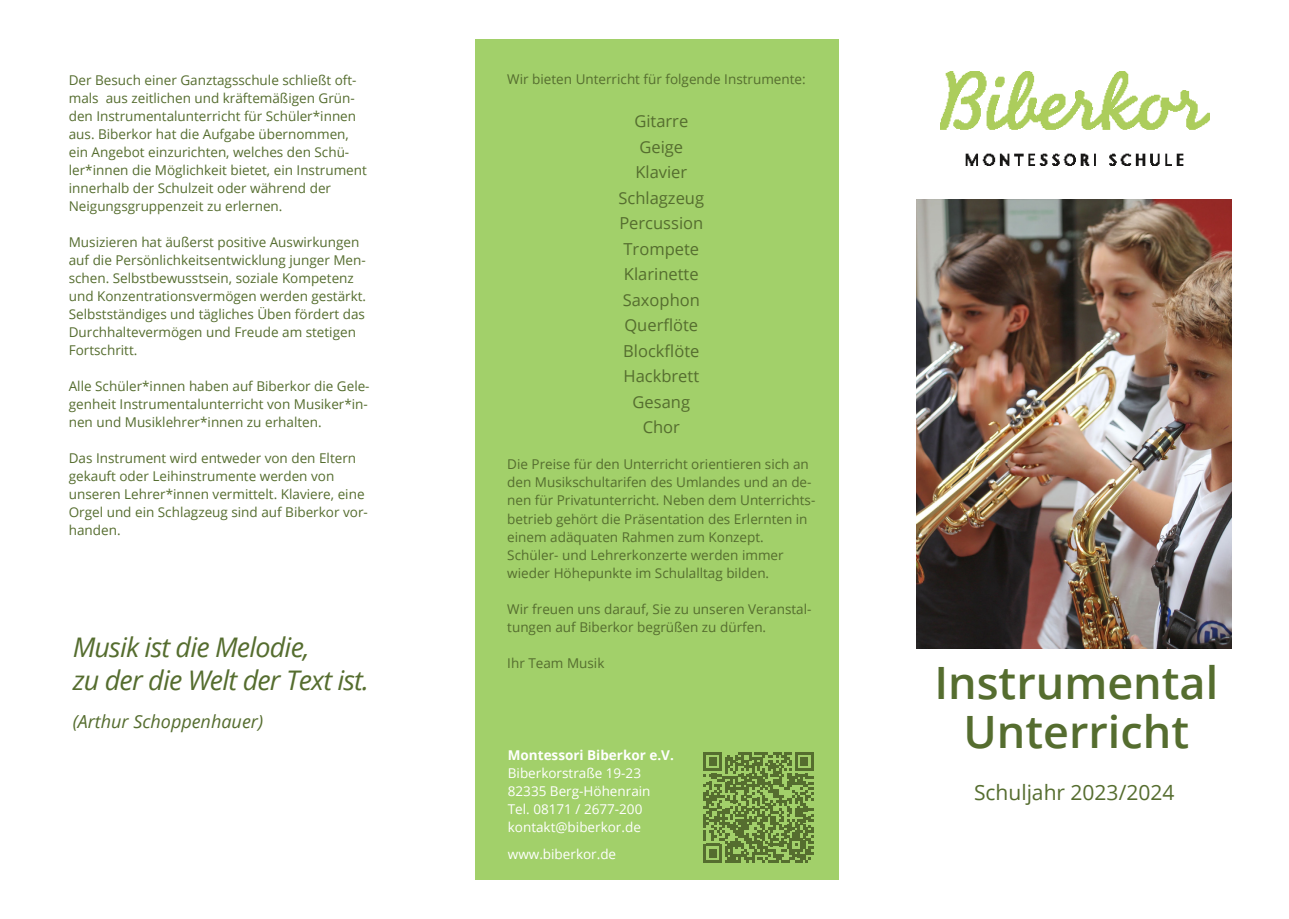
<style>
.page{position:relative;width:1289px;height:919px;background:#fff}
.page>*{position:absolute;margin:0;border:0;box-sizing:border-box;transform-origin:0 0}
.t1{font:600 44.55px "Open Sans";color:#556d2f}
.t2{font:italic 27px "Open Sans";letter-spacing:-.03em;color:#556d2f}
.t3{font:21px "Open Sans";color:#556d2f}
.t4{font:italic 18px "Open Sans";color:#556d2f}
.t5{font:16.5px "Open Sans";color:#556d2f}
.t6{font:13.5px/18px "Open Sans";color:#556d2f}
.t7{font:13.5px "Open Sans";color:#fff}
.t8{font:700 13.5px "Open Sans";color:#fff}
</style>
<div class="page">
<div style="left:475px;top:39px;width:364px;height:840px;background:#a2d06a"></div>
<img style="left:916px;top:200px;width:315px;height:448px">
<img style="left:940px;top:72px;width:269px;height:94px">
<svg style="left:703px;top:752px;width:110px;height:110px"></svg>
<p class="t6" style="left:69px;top:70px;width:299px">Der Besuch einer Ganztagsschule schließt oft&shy;mals aus zeitlichen und kräftemäßigen Grün&shy;den Instrumentalunterricht für Schüler*innen aus. Biberkor hat die Aufgabe übernommen, ein Angebot einzurichten, welches den Schü&shy;ler*innen die Möglichkeit bietet, ein Instrument innerhalb der Schulzeit oder während der</p>
<p class="t6" style="left:69px;top:196px;width:215px">Neigungsgruppenzeit zu erlernen.</p>
<p class="t6" style="left:69px;top:232px;width:299px">Musizieren hat äußerst positive Auswirkungen auf die Persönlichkeitsentwicklung junger Men&shy;schen. Selbstbewusstsein, soziale Kompetenz und Konzentrationsvermögen werden gestärkt.<br>Selbstständiges und tägliches Üben fördert das Durchhaltevermögen und Freude am stetigen Fortschritt.</p>
<p class="t6" style="left:69px;top:376px;width:302px">Alle Schüler*innen haben auf Biberkor die Gele&shy;genheit Instrumentalunterricht von Musiker*in&shy;nen und Musiklehrer*innen zu erhalten.</p>
<p class="t6" style="left:69px;top:448px;width:300px">Das Instrument wird entweder von den Eltern gekauft oder Leihinstrumente werden von unseren Lehrer*innen vermittelt. Klaviere, eine Orgel und ein Schlagzeug sind auf Biberkor vor&shy;handen.</p>
<p class="t2" style="left:73px;top:628px;width:238px">Musik ist die Melodie,</p>
<p class="t2" style="left:73px;top:661px;width:298px">zu der die Welt der Text ist.</p>
<p class="t4" style="left:73px;top:708px;width:192px">(Arthur Schoppenhauer)</p>
<p class="t6" style="left:507px;top:69px;width:300px">Wir bieten Unterricht für folgende Instrumente:</p>
<p class="t5" style="left:634px;top:110px;width:55px">Gitarre</p>
<p class="t5" style="left:639px;top:135px;width:45px">Geige</p>
<p class="t5" style="left:635px;top:161px;width:53px">Klavier</p>
<p class="t5" style="left:618px;top:186px;width:87px">Schlagzeug</p>
<p class="t5" style="left:619px;top:212px;width:85px">Percussion</p>
<p class="t5" style="left:623px;top:237px;width:77px">Trompete</p>
<p class="t5" style="left:624px;top:263px;width:76px">Klarinette</p>
<p class="t5" style="left:622px;top:288px;width:79px">Saxophon</p>
<p class="t5" style="left:624px;top:314px;width:75px">Querflöte</p>
<p class="t5" style="left:623px;top:339px;width:78px">Blockflöte</p>
<p class="t5" style="left:623px;top:365px;width:77px">Hackbrett</p>
<p class="t5" style="left:632px;top:390px;width:59px">Gesang</p>
<p class="t5" style="left:642px;top:416px;width:39px">Chor</p>
<p class="t6" style="left:507px;top:455px;width:309px">Die Preise für den Unterricht orientieren sich an den Musikschultarifen des Umlandes und an de&shy;nen für Privatunterricht. Neben dem Unterrichts&shy;betrieb gehört die Präsentation des Erlernten in einem adäquaten Rahmen zum Konzept.</p>
<p class="t6" style="left:507px;top:545px;width:278px">Schüler- und Lehrerkonzerte werden immer wieder Höhepunkte im Schulalltag bilden.</p>
<p class="t6" style="left:507px;top:599px;width:306px">Wir freuen uns darauf, Sie zu unseren Veranstal&shy;tungen auf Biberkor begrüßen zu dürfen.</p>
<p class="t6" style="left:507px;top:653px;width:99px">Ihr Team Musik</p>
<p class="t8" style="left:508px;top:745px;width:167px">Montessori Biberkor e.V.</p>
<p class="t7" style="left:508px;top:764px;width:135px">Biberkorstraße 19-23</p>
<p class="t7" style="left:508px;top:782px;width:144px">82335 Berg-Höhenrain</p>
<p class="t7" style="left:508px;top:800px;width:136px">Tel. 08171 / 2677-200</p>
<p class="t7" style="left:508px;top:818px;width:135px">kontakt@biberkor.de</p>
<p class="t7" style="left:508px;top:845px;width:110px">www.biberkor.de</p>
<p class="t1" style="left:934px;top:651px;width:285px">Instrumental</p>
<p class="t1" style="left:963px;top:701px;width:227px">Unterricht</p>
<p class="t3" style="left:974px;top:777px;width:202px">Schuljahr 2023/2024</p>
</div>
